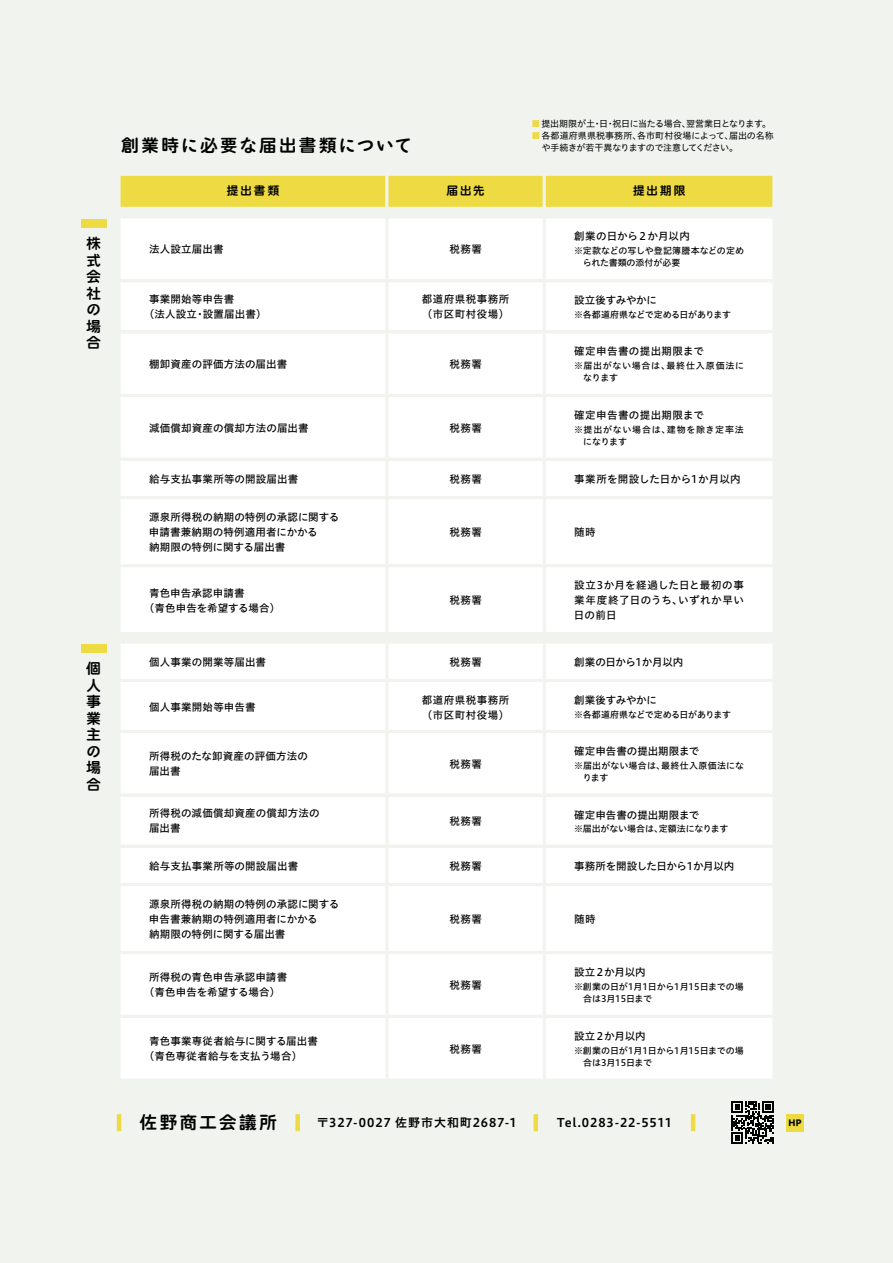
<style>
.page{position:relative;width:893px;height:1263px;background:#f1f3ef}
.page>*{position:absolute;margin:0;border:0;box-sizing:border-box;transform-origin:0 0}
.t1{font:18px "Bokutoh Rera 5";letter-spacing:.1em;color:#000}
.t2{font:15px/16.5px "Bokutoh Rera 5";color:#000;text-align:justify}
.t3{font:12px "Hiragino UD Sans Std W6";letter-spacing:.07em;color:#000}
.t4{font:12px "Bokutoh Rera 5";letter-spacing:.125em;color:#000}
.t5{font:10.5px/15px "Hiragino UD Sans Std W5";letter-spacing:.015em;color:#000}
.t6{font:10.5px "Hiragino UD Sans Std W5";letter-spacing:-.025em;color:#000}
.t7{font:10.5px/15px "Hiragino UD Sans Std W5";letter-spacing:.035em;color:#000}
.t8{font:10.5px/15px "Hiragino UD Sans Std W5";letter-spacing:.05em;color:#000}
.t9{font:10.5px "Hiragino UD Sans Std W5";letter-spacing:-.005em;color:#000}
.t10{font:10.5px/15px "Hiragino UD Sans Std W5";letter-spacing:.055em;color:#000;text-align:right}
.t11{font:10.5px "Hiragino UD Sans Std W5";letter-spacing:-.02em;color:#000}
.t12{font:9px/12px "Hiragino UD Sans Std W5";letter-spacing:-.005em;color:#000}
.t13{font:9px/12px "Hiragino UD Sans Std W4";letter-spacing:-.015em;color:#000}
.t14{font:9px "Hiragino UD Sans Std W5";letter-spacing:-.03em;color:#000}
.t15{font:9px/12px "Hiragino UD Sans Std W5";letter-spacing:.075em;color:#000}
.t16{font:9px/12px "Hiragino UD Sans Std W5";letter-spacing:.07em;color:#000}
.t17{font:9px/12px "Hiragino UD Sans Std W5";letter-spacing:.015em;color:#000}
.t18{font:9px "Hiragino UD Sans Std W4";letter-spacing:.01em;color:#000}
.t19{font:9px "Hiragino UD Sans Std W4";letter-spacing:-.07em;color:#000}
.t20{font:9px "Hiragino UD Sans Std W4";letter-spacing:-.045em;color:#000}
.t21{font:9px "Hiragino UD Sans Std W5";letter-spacing:.035em;color:#000}
.t22{font:9px "Hiragino UD Sans Std W5";letter-spacing:.095em;color:#000}
.t23{font:9px "Hiragino UD Sans Std W5";letter-spacing:-.05em;color:#000}
.t24{font:700 9px "PA1 Gothic Std";color:#000}
.s1{color:#eedb43}
</style>
<div class="page">
<div style="left:119px;top:174px;width:268px;height:34px;background:#eedb43"></div>
<div style="left:118px;top:173px;width:270px;height:37px;border:3px solid #f1f3ef"></div>
<div style="left:387px;top:174px;width:157px;height:34px;background:#eedb43"></div>
<div style="left:385px;top:173px;width:161px;height:37px;border:3px solid #f1f3ef"></div>
<div style="left:544px;top:174px;width:230px;height:34px;background:#eedb43"></div>
<div style="left:543px;top:173px;width:232px;height:37px;border:3px solid #f1f3ef"></div>
<div style="left:119px;top:217px;width:655px;height:417px;background:#fff"></div>
<div style="left:119px;top:642px;width:655px;height:438px;background:#fff"></div>
<div style="left:81px;top:219px;width:25px;height:8px;background:#eedb43"></div>
<div style="left:81px;top:644px;width:25px;height:9px;background:#eedb43"></div>
<div style="left:295px;top:1114px;width:5px;height:17px;background:#eedb43"></div>
<hr style="left:117px;top:1114px;width:4px;height:17px;background:#eedb43">
<hr style="left:691px;top:1114px;width:4px;height:17px;background:#eedb43">
<div style="left:533px;top:1114px;width:5px;height:17px;background:#eedb43"></div>
<div style="left:787px;top:1114px;width:17px;height:17px;background:#eedb43"></div>
<div style="left:118px;top:215px;width:657px;height:67px;border:3px solid #f1f3ef"></div>
<div style="left:118px;top:279px;width:657px;height:54px;border:3px solid #f1f3ef"></div>
<div style="left:118px;top:330px;width:657px;height:67px;border:3px solid #f1f3ef"></div>
<div style="left:118px;top:394px;width:657px;height:67px;border:3px solid #f1f3ef"></div>
<div style="left:118px;top:458px;width:657px;height:41px;border:3px solid #f1f3ef"></div>
<div style="left:118px;top:496px;width:657px;height:71px;border:3px solid #f1f3ef"></div>
<div style="left:118px;top:564px;width:657px;height:71px;border:3px solid #f1f3ef"></div>
<hr style="left:385px;top:217px;width:3px;height:417px;background:#f1f3ef">
<hr style="left:543px;top:217px;width:3px;height:417px;background:#f1f3ef">
<div style="left:118px;top:641px;width:657px;height:41px;border:3px solid #f1f3ef"></div>
<div style="left:118px;top:679px;width:657px;height:54px;border:3px solid #f1f3ef"></div>
<div style="left:118px;top:730px;width:657px;height:67px;border:3px solid #f1f3ef"></div>
<div style="left:118px;top:794px;width:657px;height:54px;border:3px solid #f1f3ef"></div>
<div style="left:118px;top:845px;width:657px;height:41px;border:3px solid #f1f3ef"></div>
<div style="left:118px;top:883px;width:657px;height:71px;border:3px solid #f1f3ef"></div>
<div style="left:118px;top:951px;width:657px;height:67px;border:3px solid #f1f3ef"></div>
<hr style="left:385px;top:642px;width:3px;height:438px;background:#f1f3ef">
<hr style="left:543px;top:642px;width:3px;height:438px;background:#f1f3ef">
<div style="left:118px;top:1015px;width:657px;height:67px;border:3px solid #f1f3ef"></div>
<svg style="left:731px;top:1101px;width:43px;height:43px"></svg>
<h2 class="t2" style="left:86px;top:235px;width:16px">株式会社の場合</h2>
<h2 class="t2" style="left:86px;top:660px;width:16px">個人事業主の場合</h2>
<p class="t13" style="left:531px;top:117px;width:65px"><span class="s1">■</span>提出期限が土</p>
<p class="t20" style="left:612px;top:117px;width:80px">祝日に当たる場合、</p>
<p class="t19" style="left:686px;top:117px;width:86px">翌営業日となります。</p>
<p class="t13" style="left:599px;top:117px;width:10px">日</p>
<p class="t13" style="left:593px;top:117px;width:23px">・・</p>
<h1 class="t1" style="left:121px;top:136px;width:293px">創業時に必要な届出書類について</h1>
<p class="t13" style="left:729px;top:129px;width:46px">届出の名称</p>
<p class="t13" style="left:542px;top:129px;width:198px;text-indent:-10px"><span class="s1">■</span>各都道府県県税事務所、<br>や手続きが若干異なりますので注意してください。</p>
<p class="t18" style="left:637px;top:129px;width:98px">各市町村役場によって、</p>
<p class="t4" style="left:227px;top:184px;width:54px">提出書類</p>
<p class="t4" style="left:446px;top:184px;width:40px">届出先</p>
<p class="t4" style="left:633px;top:184px;width:54px">提出期限</p>
<p class="t5" style="left:149px;top:241px;width:76px">法人設立届出書</p>
<p class="t5" style="left:203px;top:291px;width:65px;text-indent:-54px">事業開始等申告書<br>設置届出書(</p>
<p class="t5" style="left:144px;top:306px;width:55px">（法人設立</p>
<p class="t5" style="left:195px;top:306px;width:12px">・</p>
<p class="t5" style="left:149px;top:356px;width:140px">棚卸資産の評価方法の届出書</p>
<p class="t5" style="left:149px;top:420px;width:161px">減価償却資産の償却方法の届出書</p>
<p class="t5" style="left:149px;top:471px;width:151px">給与支払事業所等の開設届出書</p>
<p class="t5" style="left:149px;top:509px;width:192px">源泉所得税の納期の特例の承認に関する申請書兼納期の特例適用者にかかる<br>納期限の特例に関する届出書</p>
<p class="t5" style="left:144px;top:584px;width:138px;text-indent:5px">青色申告承認申請書<br>（青色申告を希望する場合(</p>
<p class="t5" style="left:449px;top:241px;width:34px">税務署</p>
<p class="t8" style="left:422px;top:291px;width:89px">都道府県税事務所（市区町村役場(</p>
<p class="t5" style="left:449px;top:356px;width:34px">税務署</p>
<p class="t5" style="left:449px;top:420px;width:34px">税務署</p>
<p class="t5" style="left:449px;top:471px;width:34px">税務署</p>
<p class="t5" style="left:449px;top:524px;width:34px">税務署</p>
<p class="t5" style="left:449px;top:592px;width:34px">税務署</p>
<p class="t5" style="left:574px;top:228px;width:117px">創業の日から２か月以内</p>
<p class="t12" style="left:583px;top:244px;width:163px;text-indent:-9px">※定款などの写しや登記簿謄本などの定められた書類の添付が必要</p>
<p class="t11" style="left:574px;top:292px;width:84px">設立後すみやかに</p>
<p class="t14" style="left:574px;top:308px;width:159px">※各都道府県などで定める日があります</p>
<p class="t7" style="left:574px;top:343px;width:131px">確定申告書の提出期限まで</p>
<p class="t22" style="left:666px;top:359px;width:79px">最終仕入原価法に</p>
<p class="t16" style="left:583px;top:359px;width:88px;text-indent:-9px">※届出がない場合は、なります</p>
<p class="t7" style="left:574px;top:407px;width:131px">確定申告書の提出期限まで</p>
<p class="t15" style="left:667px;top:423px;width:78px">建物を除き定率法</p>
<p class="t15" style="left:583px;top:423px;width:89px;text-indent:-9px">※提出がない場合は、になります</p>
<p class="t5" style="left:574px;top:471px;width:168px">事業所を開設した日から1か月以内</p>
<p class="t5" style="left:574px;top:524px;width:23px">随時</p>
<p class="t10" style="left:574px;top:577px;width:171px">設立3か月を経過した日と最初の事いずれか早い</p>
<p class="t7" style="left:574px;top:592px;width:110px">業年度終了日のうち、日の前日</p>
<p class="t5" style="left:149px;top:654px;width:119px">個人事業の開業等届出書</p>
<p class="t5" style="left:149px;top:699px;width:108px">個人事業開始等申告書</p>
<p class="t5" style="left:149px;top:748px;width:160px">所得税のたな卸資産の評価方法の届出書</p>
<p class="t5" style="left:149px;top:805px;width:172px">所得税の減価償却資産の償却方法の届出書</p>
<p class="t5" style="left:149px;top:858px;width:151px">給与支払事業所等の開設届出書</p>
<p class="t5" style="left:149px;top:896px;width:192px">源泉所得税の納期の特例の承認に関する申告書兼納期の特例適用者にかかる<br>納期限の特例に関する届出書</p>
<p class="t5" style="left:144px;top:969px;width:145px;text-indent:5px">所得税の青色申告承認申請書（青色申告を希望する場合(</p>
<p class="t5" style="left:449px;top:654px;width:34px">税務署</p>
<p class="t8" style="left:422px;top:692px;width:89px">都道府県税事務所（市区町村役場(</p>
<p class="t5" style="left:449px;top:756px;width:34px">税務署</p>
<p class="t5" style="left:449px;top:813px;width:34px">税務署</p>
<p class="t5" style="left:449px;top:858px;width:34px">税務署</p>
<p class="t5" style="left:449px;top:911px;width:34px">税務署</p>
<p class="t5" style="left:449px;top:977px;width:34px">税務署</p>
<p class="t6" style="left:574px;top:654px;width:111px">創業の日から1か月以内</p>
<p class="t11" style="left:574px;top:692px;width:84px">創業後すみやかに</p>
<p class="t14" style="left:574px;top:707px;width:159px">※各都道府県などで定める日があります</p>
<p class="t9" style="left:574px;top:743px;width:127px">確定申告書の提出期限まで</p>
<p class="t21" style="left:661px;top:758px;width:84px">最終仕入原価法にな</p>
<p class="t17" style="left:583px;top:759px;width:84px;text-indent:-9px">※届出がない場合は、ります</p>
<p class="t9" style="left:574px;top:807px;width:127px">確定申告書の提出期限まで</p>
<p class="t23" style="left:659px;top:822px;width:71px">定額法になります</p>
<p class="t12" style="left:574px;top:822px;width:91px">※届出がない場合は、</p>
<p class="t6" style="left:574px;top:858px;width:162px">事務所を開設した日から1か月以内</p>
<p class="t5" style="left:574px;top:911px;width:23px">随時</p>
<p class="t6" style="left:574px;top:964px;width:73px">設立２か月以内</p>
<p class="t12" style="left:583px;top:980px;width:162px;text-indent:-9px">※創業の日が1月1日から1月15日までの場合は月3 15日まで</p>
<p class="t5" style="left:149px;top:1033px;width:170px">青色事業専従者給与に関する届出書</p>
<p class="t5" style="left:144px;top:1048px;width:160px">（青色専従者給与を支払う場合）</p>
<p class="t5" style="left:449px;top:1040px;width:34px">税務署</p>
<p class="t6" style="left:574px;top:1028px;width:73px">設立２か月以内</p>
<p class="t12" style="left:583px;top:1044px;width:162px;text-indent:-9px">※創業の日が1月1日から1月15日までの場合は月3 15日まで</p>
<h1 class="t1" style="left:139px;top:1113px;width:139px">佐野商工会議所</h1>
<p class="t3" style="left:317px;top:1113px;width:202px">〒327-0027 佐野市大和町2687-1</p>
<p class="t3" style="left:557px;top:1113px;width:117px">Tel.0283-22-5511</p>
<p class="t24" style="left:789px;top:1117px;width:15px">HP</p>
</div>
